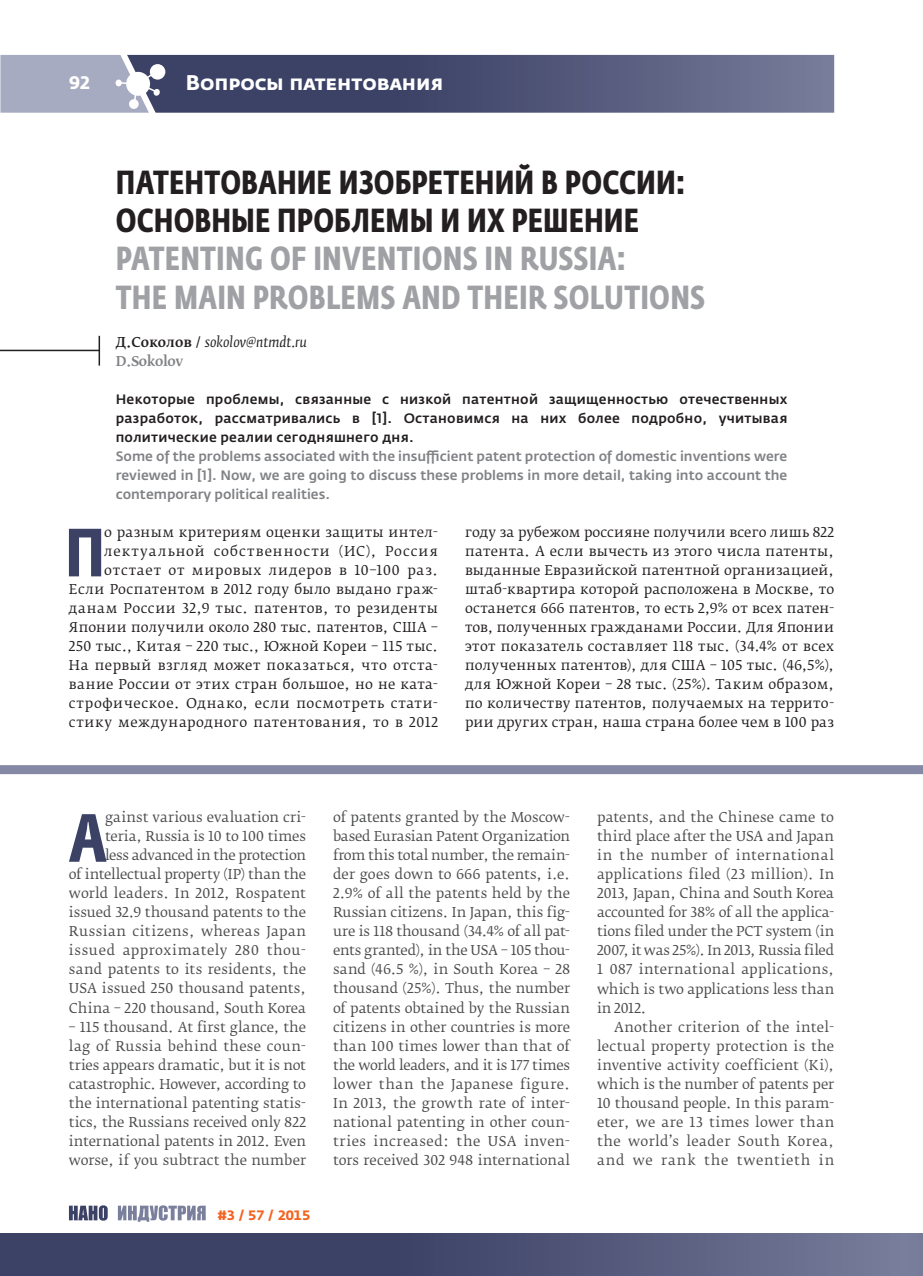
<style>
.page{position:relative;width:923px;height:1276px;background:#fff}
.page>*{position:absolute;margin:0;border:0;box-sizing:border-box;transform-origin:0 0}
.t1{font:700 67.35px "Fedra Sans Cond Pro";color:#3c4266}
.t2{font:700 33px/38.1px "Fedra Sans Cond Pro";letter-spacing:.005em;color:#a0a1a5}
.t3{font:700 33px/38.1px "Fedra Sans Cond Pro";color:#231f20}
.t4{font:700 21px "Fedra Sans Alt Pro";color:#fff}
.t5{font:700 18px "Fedra Sans Alt Pro";color:#fff}
.t6{font:13.5px/19px "Fedra Serif B Pro";letter-spacing:.01em;color:#4b4c4d;text-align:justify}
.t7{font:13.5px/19px "Fedra Serif B Pro";letter-spacing:.035em;color:#231f20;text-align:right}
.t8{font:500 13.5px/19px "Fedra Sans Pro";color:#808285;text-align:justify}
.t9{font:500 13.5px/19px "Fedra Sans Pro";letter-spacing:.02em;color:#231f20;text-align:justify}
.t10{font:italic 13.5px/19px "Fedra Serif B Pro";color:#231f20}
.t11{font:700 13.5px "Fedra Sans Alt Pro";color:#f36421}
.s1{font-weight:500;font-style:normal}
.s2{font-weight:500;font-style:normal;color:#808285}
</style>
<div class="page">
<svg style="left:69px;top:1205px;width:39px;height:15px"></svg>
<svg style="left:118px;top:1205px;width:88px;height:16px"></svg>
<svg style="left:0;top:54px;width:834px;height:59px;background:#636887"></svg>
<div style="left:904px;top:1233px;width:19px;height:42px;background:#777d9b"></div>
<div style="left:0;top:1233px;width:904px;height:42px;background:linear-gradient(to right,#2d3359,#6b7190)"></div>
<hr style="left:0;top:350px;width:100px;height:1px;background:#231f20">
<svg style="left:99px;top:336px;width:1px;height:29px"></svg>
<div style="left:0;top:765px;width:923px;height:9px;background:#8589a5"></div>
<h3 class="t5" style="left:69px;top:72px;width:23px">92</h3>
<h3 class="t4" style="left:186px;top:69px;width:259px">Вопросы патентования</h3>
<h2 class="t3" style="left:116px;top:164px;width:571px">ПАТЕНТОВАНИЕ ИЗОБРЕТЕНИЙ В РОССИИ:<br>ОСНОВНЫЕ ПРОБЛЕМЫ И ИХ РЕШЕНИЕ</h2>
<h2 class="t2" style="left:116px;top:240px;width:591px">PATENTING OF INVENTIONS IN RUSSIA:<br>THE MAIN PROBLEMS AND THEIR SOLUTIONS</h2>
<p class="t10" style="left:116px;top:332px;width:193px"><span class="s1">Д.Соколов /</span> sokolov@ntmdt.ru<br><span class="s2">D.Sokolov</span></p>
<p class="t9" style="left:116px;top:389px;width:673px">Некоторые проблемы, связанные с низкой патентной защищенностью отечественных разработок, рассматривались в [1]. Остановимся на них более подробно, учитывая политические реалии сегодняшнего дня.</p>
<p class="t8" style="left:116px;top:446px;width:673px">Some of the problems associated with the insufficient patent protection of domestic inventions were reviewed in [1]. Now, we are going to discuss these problems in more detail, taking into account the contemporary political realities.</p>
<p class="t7" style="left:69px;top:522px;width:371px">о разным критериям оценки защиты интел&shy;лектуальной собственности (ИС), Россия отстает от мировых лидеров в 10–100 раз.<br>Если Роспатентом в 2012 году было выдано граж&shy;данам России 32,9 тыс. патентов, то резиденты Японии получили около 280 тыс. патентов, США – 250 тыс., Китая – 220 тыс., Южной Кореи – 115 тыс.<br>На первый взгляд может показаться, что отста&shy;вание России от этих стран большое, но не ката&shy;строфическое. Однако, если посмотреть стати&shy;стику международного патентования, то в 2012</p>
<p class="t7" style="left:465px;top:522px;width:371px;text-align:justify">году за рубежом россияне получили всего лишь 822 патента. А если вычесть из этого числа патенты, выданные Евразийской патентной организацией, штаб-квартира которой расположена в Москве, то останется 666 патентов, то есть 2,9% от всех патен&shy;тов, полученных гражданами России. Для Японии этот показатель составляет 118 тыс. (34.4% от всех полученных патентов), для США – 105 тыс. (46,5%), для Южной Кореи – 28 тыс. (25%). Таким образом, по количеству патентов, получаемых на террито&shy;рии других стран, наша страна более чем в 100 раз</p>
<h1 class="t1" style="left:65px;top:511px;width:41px">П</h1>
<p class="t6" style="left:69px;top:808px;width:239px;text-align:right">gainst various evaluation cri&shy;teria, Russia is 10 to 100 times<br>less advanced in the protection<br>of intellectual property (IP) than the world leaders. In 2012, Rospatent issued 32.9 thousand patents to the Russian citizens, whereas Japan issued approximately 280 thou&shy;sand patents to its residents, the USA issued 250 thousand patents, China – 220 thousand, South Korea</p>
<p class="t6" style="left:69px;top:1017px;width:239px">– 115 thousand. At first glance, the lag of Russia behind these coun&shy;tries appears dramatic, but it is not catastrophic. However, according to the international patenting statis&shy;tics, the Russians received only 822 international patents in 2012. Even worse, if you subtract the number</p>
<h1 class="t1" style="left:69px;top:797px;width:39px">A</h1>
<p class="t11" style="left:218px;top:1206px;width:94px">#3 / 57 / 2015</p>
<p class="t6" style="left:333px;top:808px;width:239px">of patents granted by the Moscow&shy;based Eurasian Patent Organization from this total number, the remain&shy;der goes down to 666 patents, i.e.<br>2.9% of all the patents held by the Russian citizens. In Japan, this fig&shy;ure is 118 thousand (34.4% of all pat&shy;ents granted), in the USA – 105 thou&shy;sand (46.5 %), in South Korea – 28 thousand (25%). Thus, the number of patents obtained by the Russian citizens in other countries is more than 100 times lower than that of the world leaders, and it is 177 times lower than the Japanese figure.<br>In 2013, the growth rate of inter&shy;national patenting in other coun&shy;tries increased: the USA inven&shy;tors received 302 948 international</p>
<p class="t6" style="left:597px;top:808px;width:239px">patents, and the Chinese came to third place after the USA and Japan in the number of international applications filed (23 million). In 2013, Japan, China and South Korea accounted for 38% of all the applica&shy;tions filed under the PCT system (in 2007, it was 25%). In 2013, Russia filed 1 087 international applications, which is two applications less than in 2012.</p>
<p class="t6" style="left:597px;top:1017px;width:239px;text-indent:17px">Another criterion of the intel&shy;lectual property protection is the inventive activity coefficient (Ki), which is the number of patents per 10 thousand people. In this param&shy;eter, we are 13 times lower than the world’s leader South Korea, and we rank the twentieth in</p>
</div>
